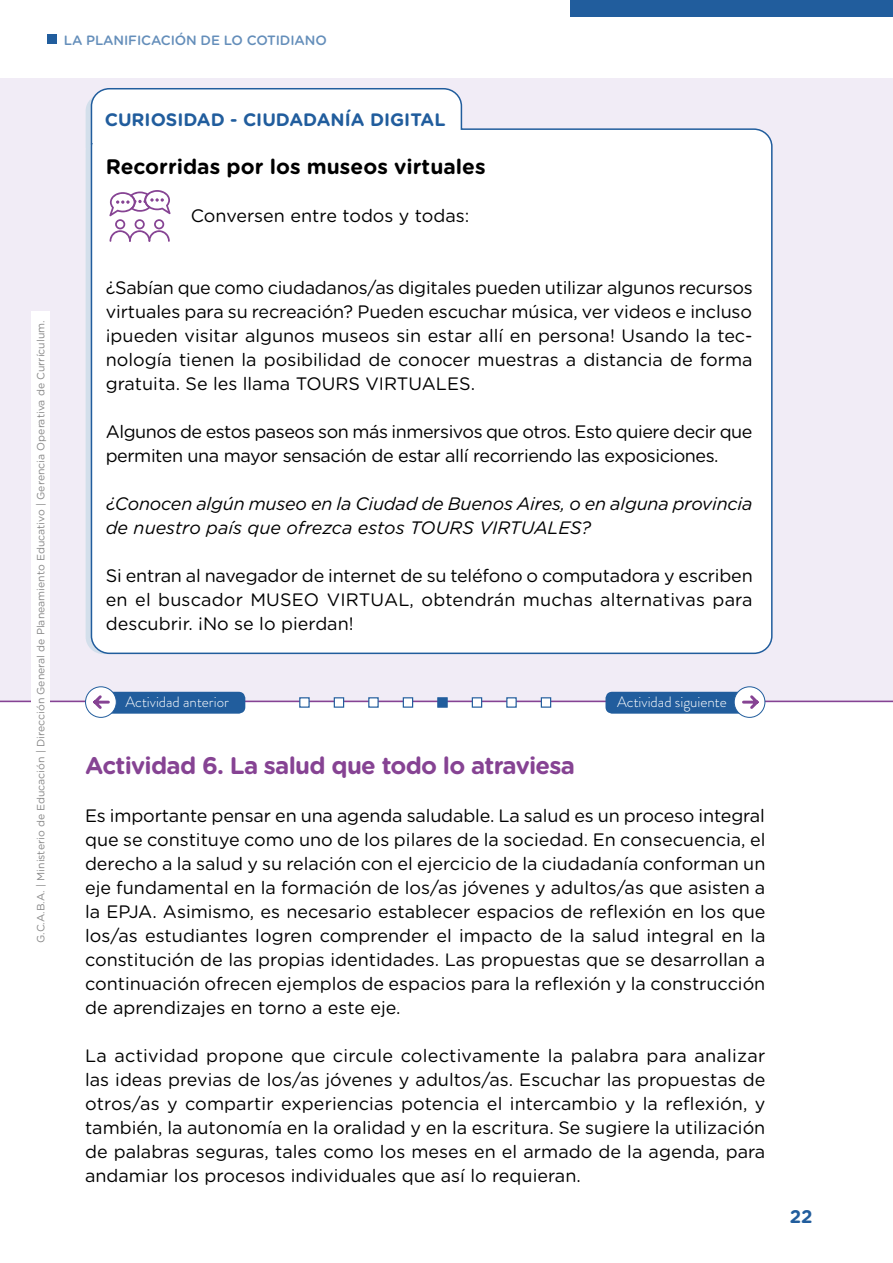
<style>
.page{position:relative;width:893px;height:1263px;background:#fff}
.page>*{position:absolute;margin:0;border:0;box-sizing:border-box;transform-origin:0 0}
.t1{font:700 24px "Gotham Rounded";letter-spacing:-.03em;color:#864393}
.t2{font:700 21px "Gotham Rounded";color:#000}
.t3{font:700 18.3px "Gotham Rounded";color:#215d9d}
.t4{font:18px/24px "Gotham Rounded";color:#000;text-align:justify}
.t5{font:18px/24px "Gotham Rounded";letter-spacing:-.025em;color:#000}
.t6{font:italic 18px/24px "Gotham Rounded";letter-spacing:-.01em;color:#000}
.t7{font:700 18px "Gotham Rounded";color:#215d9d}
.t8{font:300 15px "Brandon Grotesque";color:#fff}
.t9{font:500 13.5px "Gotham Rounded";letter-spacing:-.01em;color:#648eba}
.t10{font:10.5px "Gotham Rounded";color:#878787}
</style>
<div class="page">
<div style="left:47px;top:34px;width:9px;height:10px;background:#215d9d"></div>
<div style="left:570px;top:0;width:323px;height:17px;background:#215d9d"></div>
<div style="left:0;top:78px;width:893px;height:24px;background:#f1ecf6"></div>
<div style="left:0;top:102px;width:893px;height:24px;background:#f1ecf6"></div>
<div style="left:0;top:126px;width:893px;height:24px;background:#f1ecf6"></div>
<div style="left:0;top:150px;width:893px;height:24px;background:#f1ecf6"></div>
<div style="left:0;top:174px;width:893px;height:24px;background:#f1ecf6"></div>
<div style="left:0;top:198px;width:893px;height:24px;background:#f1ecf6"></div>
<div style="left:0;top:222px;width:893px;height:24px;background:#f1ecf6"></div>
<div style="left:0;top:246px;width:893px;height:24px;background:#f1ecf6"></div>
<div style="left:0;top:270px;width:893px;height:24px;background:#f1ecf6"></div>
<div style="left:0;top:294px;width:893px;height:24px;background:#f1ecf6"></div>
<div style="left:0;top:318px;width:893px;height:24px;background:#f1ecf6"></div>
<div style="left:0;top:342px;width:893px;height:24px;background:#f1ecf6"></div>
<div style="left:0;top:366px;width:893px;height:24px;background:#f1ecf6"></div>
<div style="left:0;top:390px;width:893px;height:24px;background:#f1ecf6"></div>
<div style="left:0;top:414px;width:893px;height:24px;background:#f1ecf6"></div>
<div style="left:0;top:438px;width:893px;height:24px;background:#f1ecf6"></div>
<div style="left:0;top:462px;width:893px;height:24px;background:#f1ecf6"></div>
<div style="left:0;top:486px;width:893px;height:24px;background:#f1ecf6"></div>
<div style="left:0;top:510px;width:893px;height:24px;background:#f1ecf6"></div>
<div style="left:0;top:534px;width:893px;height:24px;background:#f1ecf6"></div>
<div style="left:0;top:558px;width:893px;height:24px;background:#f1ecf6"></div>
<div style="left:0;top:582px;width:893px;height:24px;background:#f1ecf6"></div>
<div style="left:0;top:606px;width:893px;height:24px;background:#f1ecf6"></div>
<div style="left:0;top:630px;width:893px;height:24px;background:#f1ecf6"></div>
<div style="left:0;top:654px;width:893px;height:24px;background:#f1ecf6"></div>
<div style="left:0;top:678px;width:893px;height:24px;background:#f1ecf6"></div>
<div style="left:90px;top:88px;width:683px;height:567px;background:#fff"></div>
<svg style="left:109px;top:190px;width:62px;height:52px;background:#e4d5e7"></svg>
<hr style="left:0;top:700px;width:893px;height:2px;background:#864393">
<div style="left:299px;top:697px;width:11px;height:11px;background:#fff;border:1px solid #215d9d"></div>
<div style="left:334px;top:697px;width:10px;height:11px;background:#fff;border:1px solid #215d9d"></div>
<div style="left:368px;top:697px;width:11px;height:11px;background:#fff;border:1px solid #215d9d"></div>
<div style="left:403px;top:697px;width:10px;height:11px;background:#fff;border:1px solid #215d9d"></div>
<div style="left:472px;top:697px;width:10px;height:11px;background:#fff;border:1px solid #215d9d"></div>
<div style="left:541px;top:697px;width:10px;height:11px;background:#fff;border:1px solid #215d9d"></div>
<div style="left:437px;top:697px;width:11px;height:11px;background:#215d9d;border:1px solid #215d9d"></div>
<div style="left:506px;top:697px;width:11px;height:11px;background:#fff;border:1px solid #215d9d"></div>
<svg style="left:734px;top:687px;width:31px;height:30px"></svg>
<div style="left:734px;top:686px;width:31px;height:32px;border:1px solid #215d9d;border-radius:50%"></div>
<svg style="left:605px;top:692px;width:156px;height:22px;background:#4575ab"></svg>
<svg style="left:86px;top:687px;width:30px;height:30px"></svg>
<div style="left:85px;top:686px;width:32px;height:32px;border:1px solid #215d9d;border-radius:50%"></div>
<svg style="left:91px;top:692px;width:154px;height:22px;background:#4373aa"></svg>
<div style="left:31px;top:312px;width:18px;height:639px;background:#fff"></div>
<p class="t9" style="left:64px;top:31px;width:265px">LA PLANIFICACIÓN DE LO COTIDIANO</p>
<p class="t10" style="left:34px;top:943px;width:624px;rotate:-90deg">G.C.A.B.A. | Ministerio de Educación | Dirección General de Planeamiento Educativo | Gerencia Operativa de Currículum.</p>
<p class="t7" style="left:105px;top:106px;width:342px">CURIOSIDAD - CIUDADANÍA DIGITAL</p>
<p class="t2" style="left:106px;top:151px;width:381px">Recorridas por los museos virtuales</p>
<p class="t4" style="left:191px;top:203px;width:280px">Conversen entre todos y todas:</p>
<p class="t4" style="left:106px;top:275px;width:648px">¿Sabían que como ciudadanos/as digitales pueden utilizar algunos recursos virtuales para su recreación? Pueden escuchar música, ver videos e incluso ¡pueden visitar algunos museos sin estar allí en persona! Usando la tec&shy;nología tienen la posibilidad de conocer muestras a distancia de forma gratuita. Se les llama TOURS VIRTUALES.</p>
<p class="t5" style="left:106px;top:419px;width:648px">Algunos de estos paseos son más inmersivos que otros. Esto quiere decir que permiten una mayor sensación de estar allí recorriendo las exposiciones.</p>
<p class="t6" style="left:106px;top:491px;width:648px">¿Conocen algún museo en la Ciudad de Buenos Aires, o en alguna provincia de nuestro país que ofrezca estos TOURS VIRTUALES?</p>
<p class="t4" style="left:106px;top:563px;width:648px">Si entran al navegador de internet de su teléfono o computadora y escriben en el buscador MUSEO VIRTUAL, obtendrán muchas alternativas para descubrir. ¡No se lo pierdan!</p>
<p class="t8" style="left:125px;top:691px;width:105px">Actividad anterior</p>
<p class="t8" style="left:617px;top:691px;width:111px">Actividad siguiente</p>
<h1 class="t1" style="left:85px;top:748px;width:492px">Actividad 6. La salud que todo lo atraviesa</h1>
<p class="t4" style="left:85px;top:803px;width:682px">Es importante pensar en una agenda saludable. La salud es un proceso integral que se constituye como uno de los pilares de la sociedad. En consecuencia, el derecho a la salud y su relación con el ejercicio de la ciudadanía conforman un eje fundamental en la formación de los/as jóvenes y adultos/as que asisten a la EPJA. Asimismo, es necesario establecer espacios de reflexión en los que los/as estudiantes logren comprender el impacto de la salud integral en la constitución de las propias identidades. Las propuestas que se desarrollan a continuación ofrecen ejemplos de espacios para la reflexión y la construcción de aprendizajes en torno a este eje.</p>
<p class="t4" style="left:85px;top:1043px;width:682px">La actividad propone que circule colectivamente la palabra para analizar las ideas previas de los/as jóvenes y adultos/as. Escuchar las propuestas de otros/as y compartir experiencias potencia el intercambio y la reflexión, y también, la autonomía en la oralidad y en la escritura. Se sugiere la utilización de palabras seguras, tales como los meses en el armado de la agenda, para andamiar los procesos individuales que así lo requieran.</p>
<p class="t3" style="left:790px;top:1203px;width:24px">22</p>
</div>
